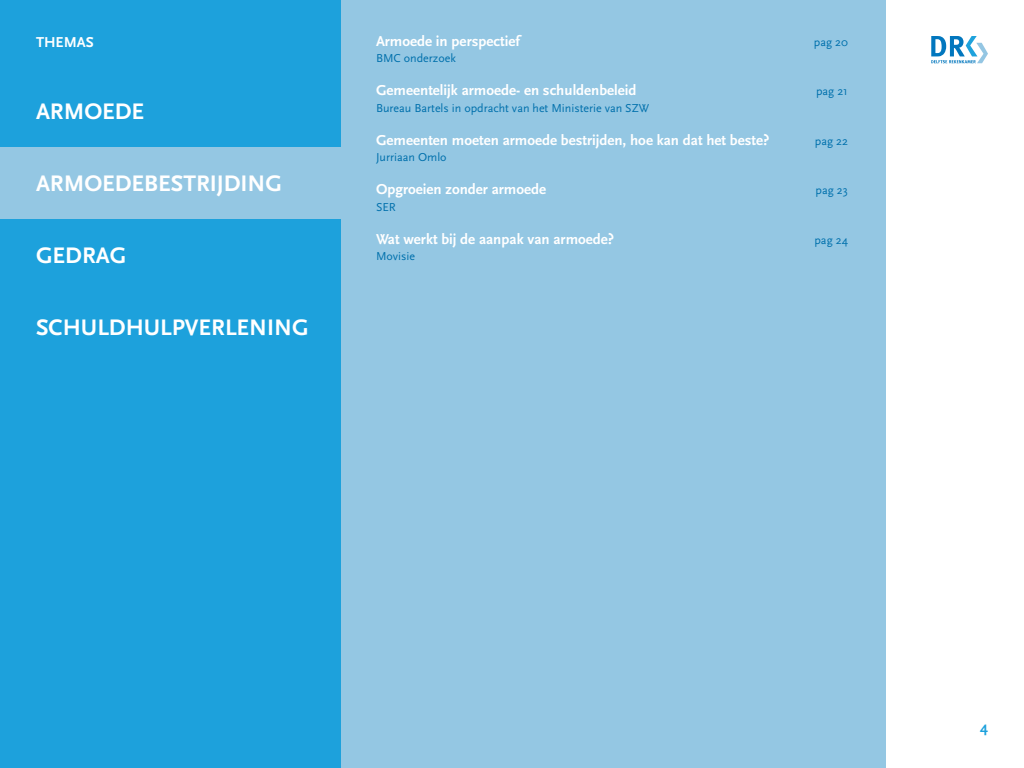
<style>
.page{position:relative;width:1024px;height:768px;background:#fff}
.page>*{position:absolute;margin:0;border:0;box-sizing:border-box;transform-origin:0 0}
.t1{font:700 23.5px "Scala Sans";color:#fff}
.t2{font:700 15px "Scala Sans";color:#fff}
.t3{font:700 15px "Scala Sans";color:#1da1dc}
.t4{font:12px "Scala Sans";color:#0070ac}
</style>
<div class="page">
<svg style="left:931px;top:36px;width:57px;height:27px"></svg>
<div style="left:0;top:0;width:341px;height:768px;background:#1da1dc"></div>
<div style="left:341px;top:0;width:545px;height:768px;background:#94c7e3"></div>
<div style="left:0;top:148px;width:341px;height:72px;background:#94c7e3"></div>
<p class="t2" style="left:36px;top:34px;width:59px">THEMAS</p>
<h1 class="t1" style="left:36px;top:98px;width:110px">ARMOEDE</h1>
<h1 class="t1" style="left:36px;top:170px;width:248px">ARMOEDEBESTRIJDING</h1>
<h1 class="t1" style="left:36px;top:242px;width:92px">GEDRAG</h1>
<h1 class="t1" style="left:36px;top:314px;width:274px">SCHULDHULPVERLENING</h1>
<p class="t2" style="left:376px;top:33px;width:145px">Armoede in perspectief</p>
<p class="t4" style="left:376px;top:52px;width:81px">BMC onderzoek</p>
<p class="t2" style="left:376px;top:82px;width:262px">Gemeentelijk armoede- en schuldenbeleid</p>
<p class="t4" style="left:376px;top:101px;width:275px">Bureau Bartels in opdracht van het Ministerie van SZW</p>
<p class="t2" style="left:376px;top:132px;width:395px">Gemeenten moeten armoede bestrijden, hoe kan dat het beste?</p>
<p class="t4" style="left:376px;top:151px;width:72px">Jurriaan Omlo</p>
<p class="t2" style="left:376px;top:181px;width:172px">Opgroeien zonder armoede</p>
<p class="t4" style="left:376px;top:200px;width:21px">SER</p>
<p class="t2" style="left:376px;top:231px;width:240px">Wat werkt bij de aanpak van armoede?</p>
<p class="t4" style="left:376px;top:250px;width:41px">Movisie</p>
<p class="t4" style="left:814px;top:35px;width:36px">pag 20</p>
<p class="t4" style="left:816px;top:85px;width:33px">pag 21</p>
<p class="t4" style="left:815px;top:134px;width:35px">pag 22</p>
<p class="t4" style="left:816px;top:184px;width:34px">pag 23</p>
<p class="t4" style="left:814px;top:233px;width:35px">pag 24</p>
<p class="t3" style="left:980px;top:719px;width:9px">4</p>
</div>
